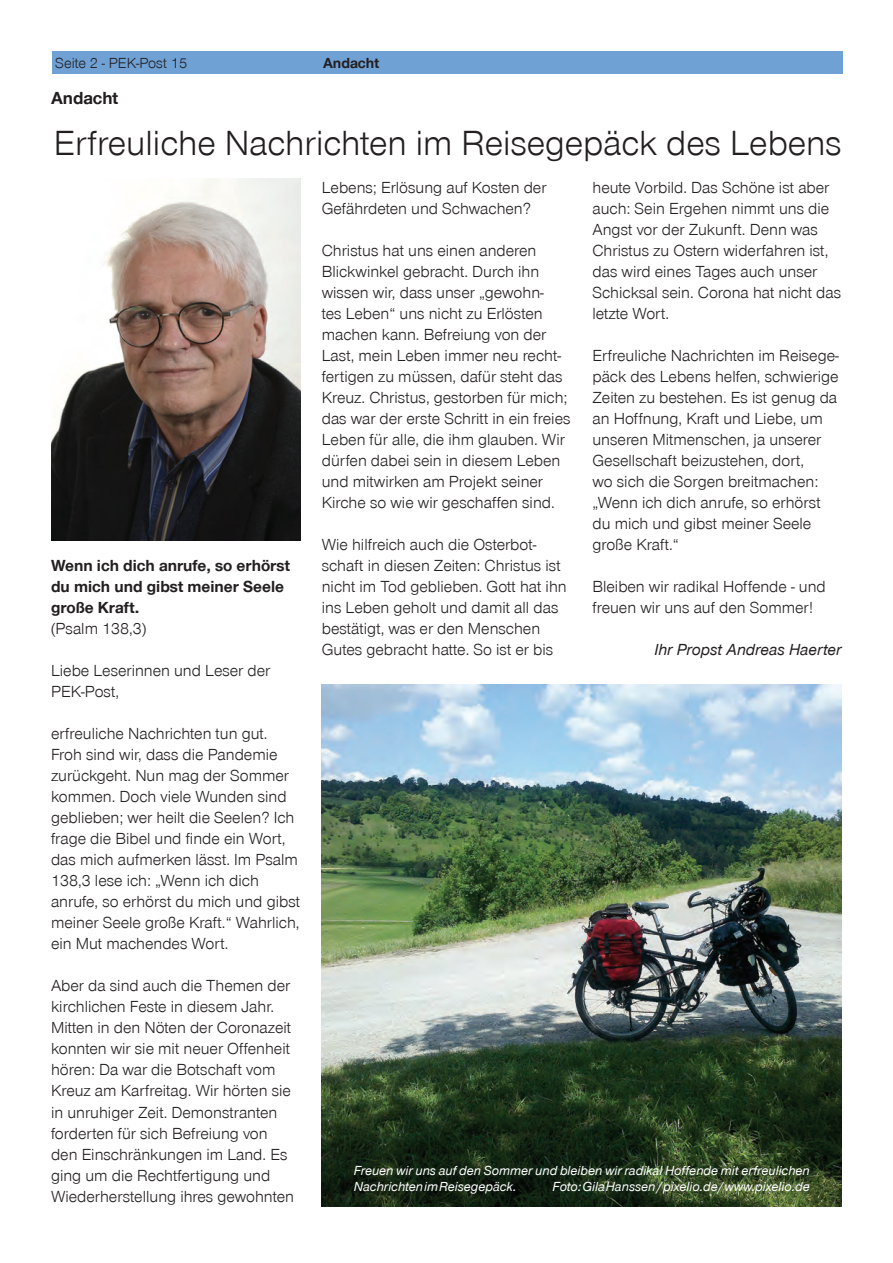
<style>
.page{position:relative;width:893px;height:1263px;background:#fff}
.page>*{position:absolute;margin:0;border:0;box-sizing:border-box;transform-origin:0 0}
.t1{font:36px "Nordelbica";color:#231f20}
.t2{font:700 18px "Nordelbica";color:#231f20}
.t3{font:16.5px/21px "Nordelbica";color:#231f20}
.t4{font:700 16.5px/21px "Nordelbica";color:#231f20}
.t5{font:italic 500 16.5px "Nordelbica";color:#231f20}
.t6{font:15px "Nordelbica";color:#231f20}
.t7{font:700 15px "Nordelbica";color:#231f20}
.t8{font:italic 500 13.5px/16.2px "Nordelbica";color:#fff}
</style>
<div class="page">
<img style="left:322px;top:684px;width:520px;height:522px">
<div style="left:52px;top:51px;width:790px;height:22px;background:#70a1d5"></div>
<img style="left:51px;top:179px;width:249px;height:361px">
<p class="t6" style="left:55px;top:55px;width:133px">Seite 2 - PEK-Post 15</p>
<p class="t7" style="left:323px;top:54px;width:58px">Andacht</p>
<p class="t2" style="left:51px;top:88px;width:69px">Andacht</p>
<h1 class="t1" style="left:54px;top:122px;width:789px">Erfreuliche Nachrichten im Reisegepäck des Lebens</h1>
<p class="t4" style="left:51px;top:555px;width:241px">Wenn ich dich anrufe, so erhörst du mich und gibst meiner Seele große Kraft.</p>
<p class="t3" style="left:51px;top:618px;width:97px">(Psalm 138,3)</p>
<p class="t3" style="left:51px;top:660px;width:221px">Liebe Leserinnen und Leser der<br>PEK-Post,</p>
<p class="t3" style="left:51px;top:723px;width:251px">erfreuliche Nachrichten tun gut.<br>Froh sind wir, dass die Pandemie zurückgeht. Nun mag der Sommer kommen. Doch viele Wunden sind geblieben; wer heilt die Seelen? Ich frage die Bibel und finde ein Wort, das mich aufmerken lässt. Im Psalm<br>138,3 lese ich: „Wenn ich dich anrufe, so erhörst du mich und gibst meiner Seele große Kraft.“ Wahrlich, ein Mut machendes Wort.</p>
<p class="t3" style="left:51px;top:976px;width:244px">Aber da sind auch die Themen der kirchlichen Feste in diesem Jahr.<br>Mitten in den Nöten der Coronazeit konnten wir sie mit neuer Offenheit hören: Da war die Botschaft vom Kreuz am Karfreitag. Wir hörten sie in unruhiger Zeit. Demonstranten forderten für sich Befreiung von den Einschränkungen im Land. Es ging um die Rechtfertigung und Wiederherstellung ihres gewohnten</p>
<p class="t3" style="left:322px;top:177px;width:226px">Lebens; Erlösung auf Kosten der<br>Gefährdeten und Schwachen?</p>
<p class="t3" style="left:322px;top:240px;width:250px">Christus hat uns einen anderen Blickwinkel gebracht. Durch ihn wissen wir, dass unser „gewohn-<br>tes Leben“ uns nicht zu Erlösten machen kann. Befreiung von der Last, mein Leben immer neu recht&shy;fertigen zu müssen, dafür steht das Kreuz. Christus, gestorben für mich; das war der erste Schritt in ein freies Leben für alle, die ihm glauben. Wir dürfen dabei sein in diesem Leben und mitwirken am Projekt seiner Kirche so wie wir geschaffen sind.</p>
<p class="t3" style="left:322px;top:535px;width:246px">Wie hilfreich auch die Osterbot&shy;schaft in diesen Zeiten: Christus ist nicht im Tod geblieben. Gott hat ihn ins Leben geholt und damit all das bestätigt, was er den Menschen Gutes gebracht hatte. So ist er bis</p>
<p class="t3" style="left:592px;top:177px;width:250px">heute Vorbild. Das Schöne ist aber auch: Sein Ergehen nimmt uns die<br>Angst vor der Zukunft. Denn was<br>Christus zu Ostern widerfahren ist, das wird eines Tages auch unser<br>Schicksal sein. Corona hat nicht das letzte Wort.</p>
<p class="t3" style="left:592px;top:345px;width:248px">Erfreuliche Nachrichten im Reisege&shy;päck des Lebens helfen, schwierige<br>Zeiten zu bestehen. Es ist genug da an Hoffnung, Kraft und Liebe, um unseren Mitmenschen, ja unserer<br>Gesellschaft beizustehen, dort,<br>wo sich die Sorgen breitmachen: „Wenn ich dich anrufe, so erhörst du mich und gibst meiner Seele große Kraft.“</p>
<p class="t3" style="left:592px;top:576px;width:235px">Bleiben wir radikal Hoffende - und freuen wir uns auf den Sommer!</p>
<p class="t5" style="left:654px;top:640px;width:188px">Ihr Propst Andreas Haerter</p>
<p class="t8" style="left:354px;top:1162px;width:458px">Freuen wir uns auf den Sommer und bleiben wir radikal Hoffende mit erfreulichen<br>Nachrichten im Reisegepäck.</p>
<p class="t8" style="left:553px;top:1178px;width:259px">Foto: Gila Hanssen / pixelio.de / www.pixelio.de</p>
</div>
